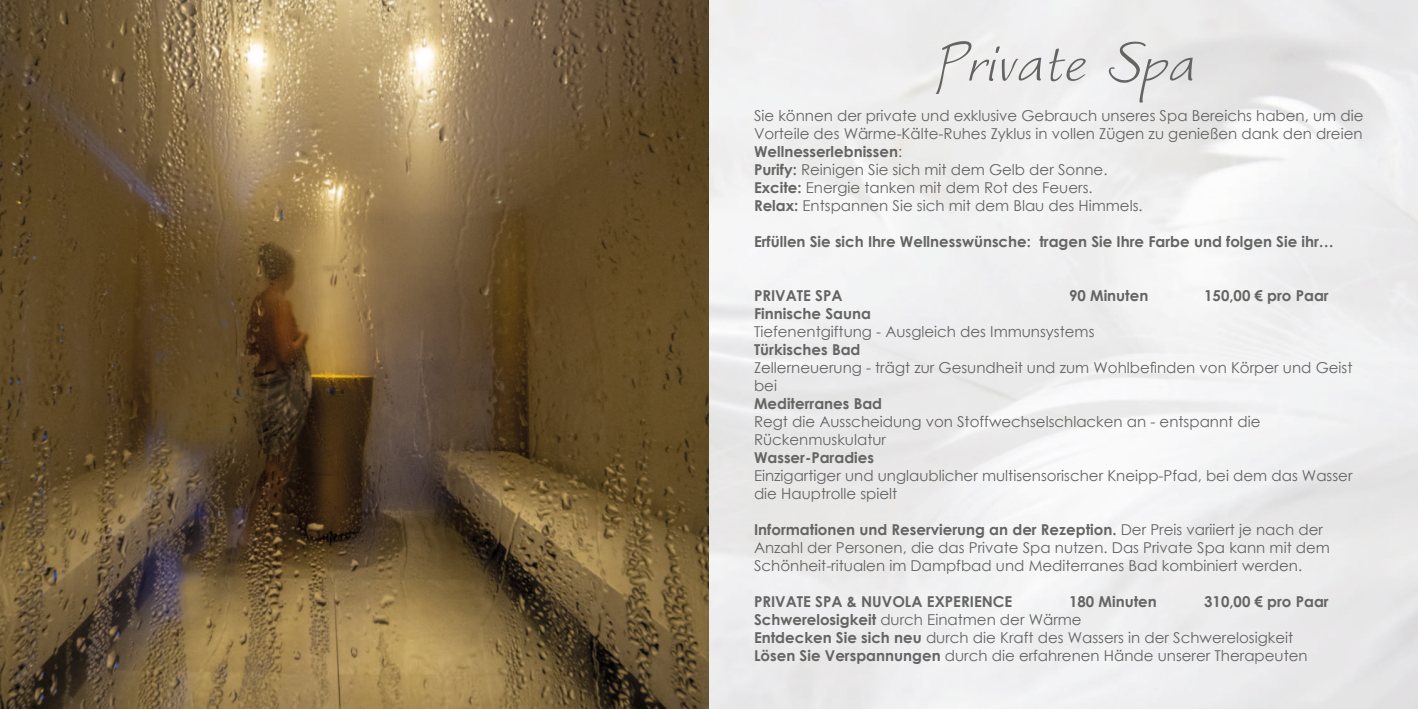
<style>
.page{position:relative;width:1418px;height:709px;background:#fff}
.page>*{position:absolute;margin:0;border:0;box-sizing:border-box;transform-origin:0 0}
.t1{font:italic 75px "Worstveld Sling";color:#646463}
.t2{font:15px/18px "Century Gothic";color:#646463}
.t3{font:700 15px "Century Gothic";color:#646463}
.s1{font-weight:700}
</style>
<div class="page">
<img style="left:0;top:0;width:1417px;height:709px">
<h1 class="t1" style="left:932px;top:11px;width:263px">Private Spa</h1>
<p class="t2" style="left:754px;top:106px;width:611px">Sie können der private und exklusive Gebrauch unseres Spa Bereichs haben, um die Vorteile des Wärme-Kälte-Ruhes Zyklus in vollen Zügen zu genießen dank den dreien <span class="s1">Wellnesserlebnissen</span>:<br><span class="s1">Purify:</span> Reinigen Sie sich mit dem Gelb der Sonne.<br><span class="s1">Excite:</span> Energie tanken mit dem Rot des Feuers.<br><span class="s1">Relax:</span> Entspannen Sie sich mit dem Blau des Himmels.</p>
<p class="t3" style="left:754px;top:236px;width:581px">Erfüllen Sie sich Ihre Wellnesswünsche: tragen Sie Ihre Farbe und folgen Sie ihr…</p>
<p class="t3" style="left:754px;top:290px;width:90px">PRIVATE SPA</p>
<p class="t3" style="left:1069px;top:290px;width:81px">90 Minuten</p>
<p class="t3" style="left:1204px;top:290px;width:126px">150,00 € pro Paar</p>
<p class="t3" style="left:754px;top:308px;width:118px">Finnische Sauna</p>
<p class="t2" style="left:754px;top:322px;width:342px">Tiefenentgiftung - Ausgleich des Immunsystems</p>
<p class="t3" style="left:754px;top:344px;width:108px">Türkisches Bad</p>
<p class="t2" style="left:754px;top:358px;width:600px">Zellerneuerung - trägt zur Gesundheit und zum Wohlbe昀椀nden von Körper und Geist bei</p>
<p class="t3" style="left:754px;top:398px;width:130px">Mediterranes Bad</p>
<p class="t2" style="left:754px;top:412px;width:508px">Regt die Ausscheidung von Stoffwechselschlacken an - entspannt die<br>Rückenmuskulatur</p>
<p class="t3" style="left:754px;top:452px;width:121px">Wasser-Paradies</p>
<p class="t2" style="left:754px;top:466px;width:600px">Einzigartiger und unglaublicher multisensorischer Kneipp-Pfad, bei dem das Wasser die Hauptrolle spielt</p>
<p class="t2" style="left:754px;top:520px;width:577px"><span class="s1">Informationen und Reservierung an der Rezeption.</span> Der Preis variiert je nach der<br>Anzahl der Personen, die das Private Spa nutzen. Das Private Spa kann mit dem<br>Schönheit-ritualen im Dampfbad und Mediterranes Bad kombiniert werden.</p>
<p class="t3" style="left:754px;top:596px;width:260px">PRIVATE SPA &amp; NUVOLA EXPERIENCE</p>
<p class="t3" style="left:1069px;top:596px;width:89px">180 Minuten</p>
<p class="t3" style="left:1204px;top:596px;width:126px">310,00 € pro Paar</p>
<p class="t2" style="left:754px;top:610px;width:555px"><span class="s1">Schwerelosigkeit</span> durch Einatmen der Wärme<br><span class="s1">Entdecken Sie sich neu</span> durch die Kraft des Wassers in der Schwerelosigkeit<br><span class="s1">Lösen Sie Verspannungen</span> durch die erfahrenen Hände unserer Therapeuten</p>
</div>
